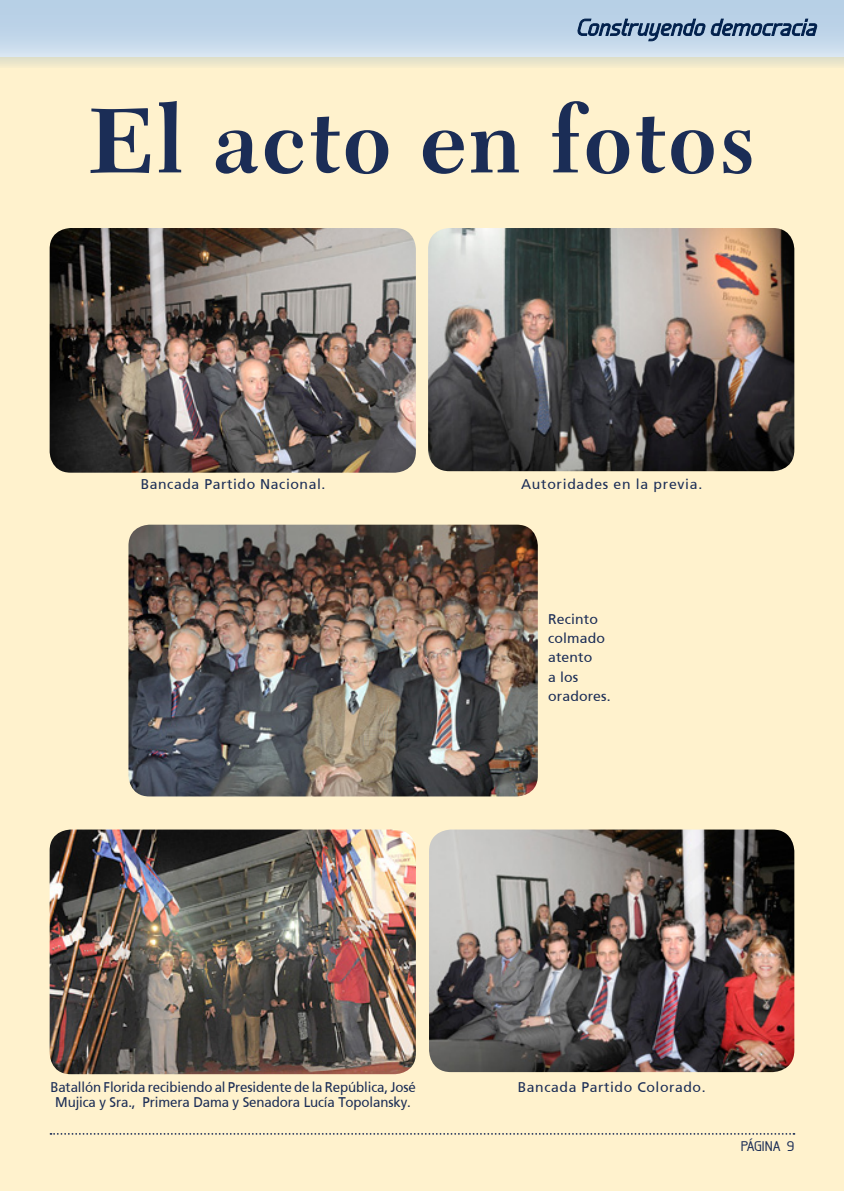
<style>
.page{position:relative;width:844px;height:1191px;background:#fff}
.page>*{position:absolute;margin:0;border:0;box-sizing:border-box;transform-origin:0 0}
.t1{font:700 96.25px "Transitional 511 BT";letter-spacing:.025em;color:#1b2d56}
.t2{font:14px/15.8px "Frutigerlarghe Roman";color:#1b2d56;text-align:center;scale:.95 1}
.t3{font:14px "Frutigerlarghe Roman";letter-spacing:.04em;color:#1b2d56}
.t4{font:14px/19.2px "Frutigerlarghe Roman";color:#1b2d56}
.t5{font:14px "Frutigerlarghe Roman";letter-spacing:.05em;color:#1b2d56}
.t6{font:500 14px "Galette";color:#1b2d56}
</style>
<div class="page">
<div style="left:0;top:57px;width:843px;height:1134px;background:#fff2cd"></div>
<img style="left:50px;top:228px;width:366px;height:245px">
<svg style="left:0;top:0;width:843px;height:66px;background:#c6d8e4"></svg>
<svg style="left:576px;top:19px;width:241px;height:22px;background:#7e97b3"></svg>
<svg style="left:50px;top:1133px;width:744px;height:1px"></svg>
<img style="left:428px;top:228px;width:366px;height:243px">
<img style="left:128px;top:524px;width:409px;height:272px">
<img style="left:429px;top:829px;width:365px;height:243px">
<img style="left:50px;top:829px;width:366px;height:245px">
<h1 class="t1" style="left:87px;top:81px;width:670px">El acto en fotos</h1>
<p class="t3" style="left:141px;top:476px;width:186px">Bancada Partido Nacional.</p>
<p class="t5" style="left:521px;top:476px;width:182px">Autoridades en la previa.</p>
<p class="t4" style="left:548px;top:609px;width:64px">Recinto colmado atento<br>a los oradores.</p>
<p class="t2" style="left:50px;top:1078px;width:386px">Batallón Florida recibiendo al Presidente de la República, José<br>Mujica y Sra., Primera Dama y Senadora Lucía Topolansky.</p>
<p class="t3" style="left:517px;top:1078px;width:189px">Bancada Partido Colorado.</p>
<p class="t6" style="left:740px;top:1137px;width:55px">PÁGINA 9</p>
</div>
